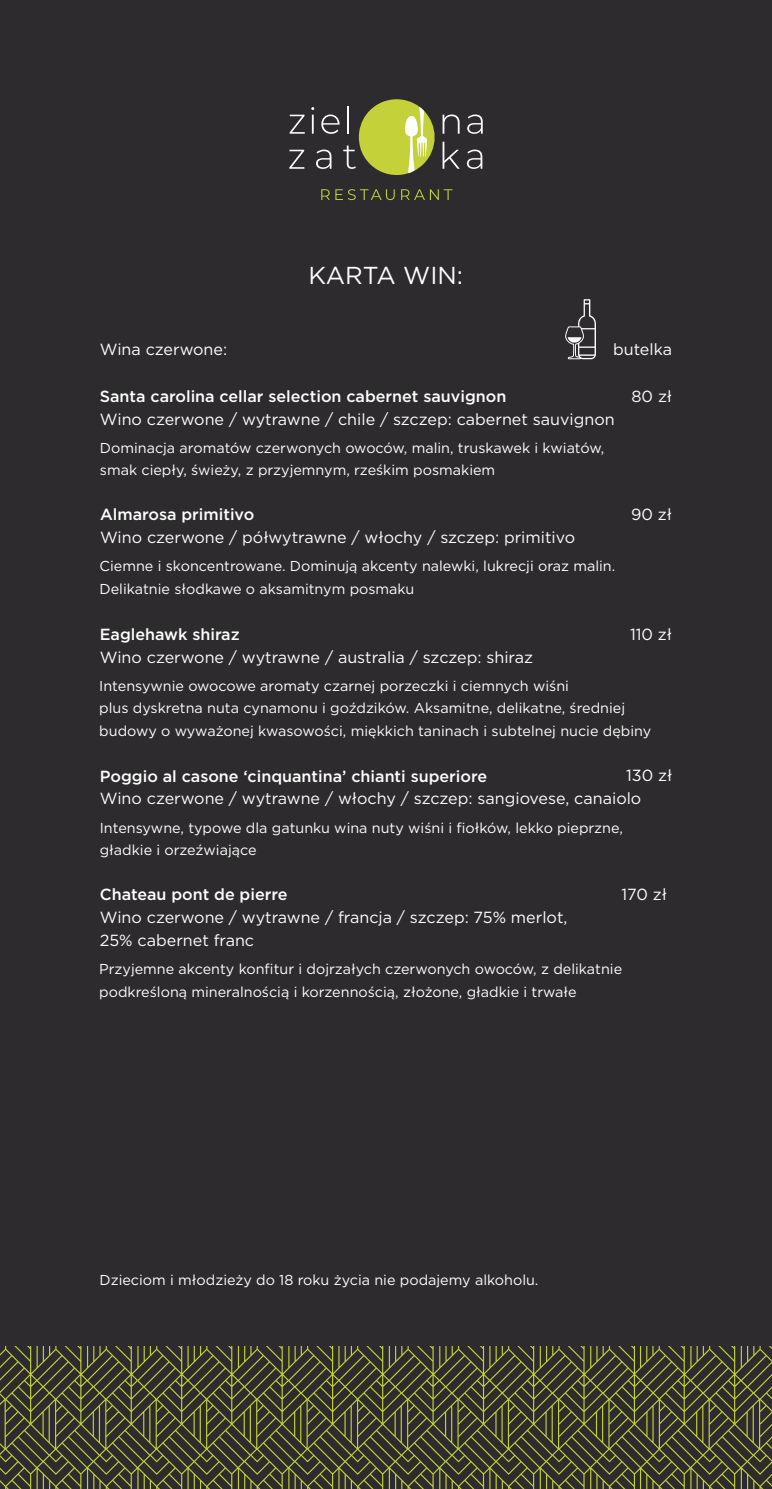
<style>
.page{position:relative;width:772px;height:1489px;background:#fff}
.page>*{position:absolute;margin:0;border:0;box-sizing:border-box;transform-origin:0 0}
.t1{font:24.5px "Gotham";letter-spacing:-.005em;color:#fefefe}
.t2{font:16.1px/22.8px "Gotham";color:#fefefe}
.t3{font:500 16.1px "Gotham";color:#fefefe}
.t4{font:14.35px/22.8px "Gotham";color:#fefefe}
</style>
<div class="page">
<div style="left:0;top:0;width:771px;height:1488px;background:#2d2b2d"></div>
<svg style="left:321px;top:189px;width:73px;height:11px"></svg>
<svg style="left:401px;top:189px;width:51px;height:11px"></svg>
<svg style="left:289px;top:115px;width:15px;height:19px"></svg>
<svg style="left:289px;top:150px;width:15px;height:19px"></svg>
<svg style="left:467px;top:114px;width:15px;height:20px"></svg>
<svg style="left:467px;top:149px;width:15px;height:20px"></svg>
<svg style="left:311px;top:99px;width:148px;height:76px"></svg>
<svg style="left:565px;top:299px;width:30px;height:60px"></svg>
<svg style="left:0;top:1346px;width:771px;height:142px"></svg>
<h1 class="t1" style="left:308px;top:264px;width:156px">KARTA WIN:</h1>
<p class="t2" style="left:100px;top:339px;width:129px">Wina czerwone:</p>
<p class="t2" style="left:613px;top:339px;width:60px">butelka</p>
<p class="t3" style="left:100px;top:389px;width:408px">Santa carolina cellar selection cabernet sauvignon</p>
<p class="t2" style="left:100px;top:408px;width:516px">Wino czerwone / wytrawne / chile / szczep: cabernet sauvignon</p>
<p class="t2" style="left:631px;top:385px;width:42px">80 zł</p>
<p class="t4" style="left:100px;top:437px;width:505px">Dominacja aromatów czerwonych owoców, malin, truskawek i kwiatów, smak ciepły, świeży, z przyjemnym, rześkim posmakiem</p>
<p class="t3" style="left:100px;top:507px;width:156px">Almarosa primitivo</p>
<p class="t2" style="left:100px;top:526px;width:476px">Wino czerwone / półwytrawne / włochy / szczep: primitivo</p>
<p class="t4" style="left:99px;top:555px;width:517px">Ciemne i skoncentrowane. Dominują akcenty nalewki, lukrecji oraz malin.<br>Delikatnie słodkawe o aksamitnym posmaku</p>
<p class="t3" style="left:100px;top:627px;width:141px">Eaglehawk shiraz</p>
<p class="t2" style="left:100px;top:646px;width:434px">Wino czerwone / wytrawne / australia / szczep: shiraz</p>
<p class="t2" style="left:631px;top:503px;width:42px">90 zł</p>
<p class="t2" style="left:630px;top:623px;width:44px">110 zł</p>
<p class="t4" style="left:99px;top:675px;width:553px">Intensywnie owocowe aromaty czarnej porzeczki i ciemnych wiśni<br>plus dyskretna nuta cynamonu i goździków. Aksamitne, delikatne, średniej budowy o wyważonej kwasowości, miękkich taninach i subtelnej nucie dębiny</p>
<p class="t2" style="left:626px;top:765px;width:48px">130 zł</p>
<p class="t3" style="left:100px;top:768px;width:389px">Poggio al casone ‘cinquantina’ chianti superiore</p>
<p class="t2" style="left:100px;top:788px;width:543px">Wino czerwone / wytrawne / włochy / szczep: sangiovese, canaiolo</p>
<p class="t4" style="left:100px;top:816px;width:524px">Intensywne, typowe dla gatunku wina nuty wiśni i fiołków, lekko pieprzne, gładkie i orzeźwiające</p>
<p class="t3" style="left:100px;top:887px;width:189px">Chateau pont de pierre</p>
<p class="t2" style="left:100px;top:907px;width:469px">Wino czerwone / wytrawne / francja / szczep: 75% merlot,<br>25% cabernet franc</p>
<p class="t2" style="left:621px;top:884px;width:47px">170 zł</p>
<p class="t4" style="left:99px;top:958px;width:524px">Przyjemne akcenty konfitur i dojrzałych czerwonych owoców, z delikatnie podkreśloną mineralnością i korzennością, złożone, gładkie i trwałe</p>
<p class="t4" style="left:99px;top:1269px;width:440px">Dzieciom i młodzieży do 18 roku życia nie podajemy alkoholu.</p>
</div>
